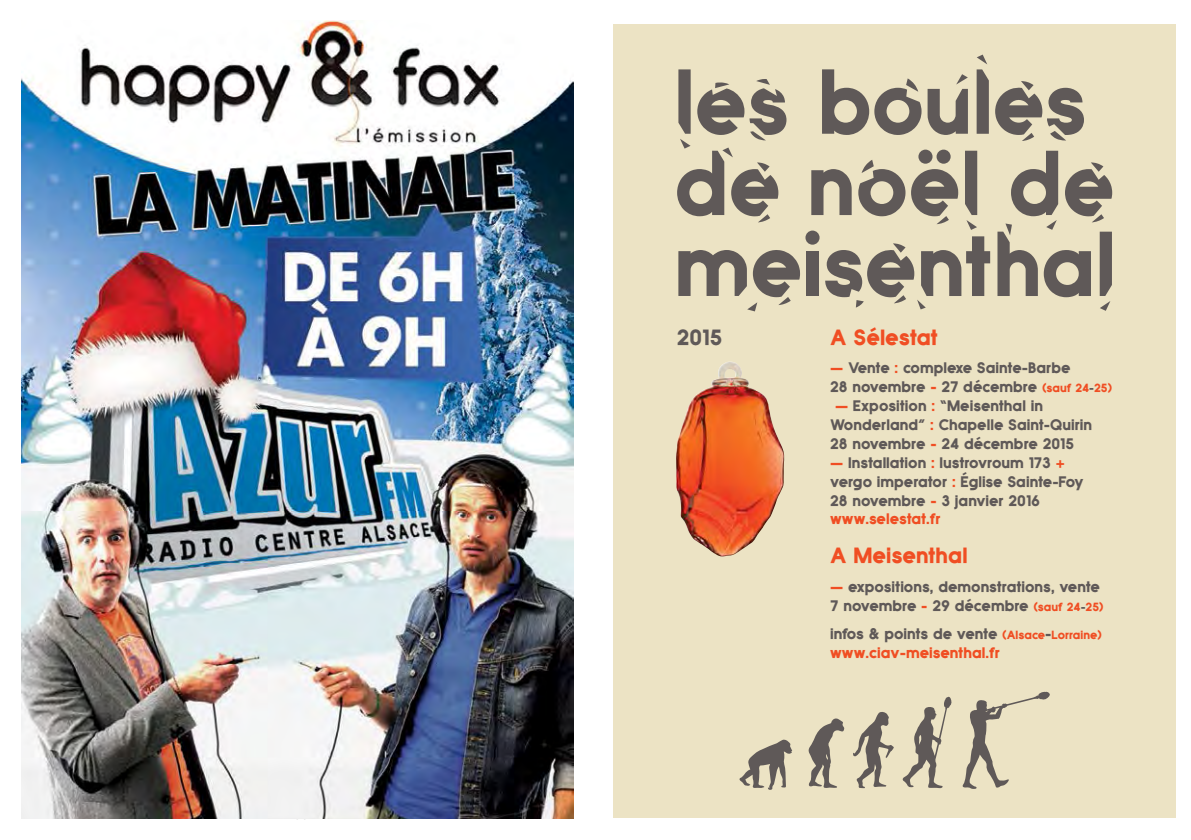
<style>
.page{position:relative;width:1191px;height:840px;background:#fff}
.page>*{position:absolute;margin:0;border:0;box-sizing:border-box;transform-origin:0 0}
.t1{font:24.6px "Quicksans Accurate ICG Fill";color:#f04e23}
.t2{font:24.6px "Quicksans Accurate ICG Fill";color:#5f5958}
.t3{font:17px/18.8px "Quicksans Accurate ICG Fill";color:#5f5958}
.t4{font:17px/19px "Quicksans Accurate ICG Fill";color:#f04e23}
.s1{color:#f04e23}
.s2{font-size:13.2px;color:#f04e23}
.s3{font-size:13.2px}
.s4{color:#5f5958}
</style>
<div class="page">
<img style="left:22px;top:21px;width:551px;height:797px">
<div style="left:613px;top:24px;width:563px;height:793px;background:#ece3c4"></div>
<svg style="left:911px;top:169px;width:47px;height:55px"></svg>
<svg style="left:976px;top:55px;width:12px;height:79px"></svg>
<svg style="left:995px;top:81px;width:89px;height:60px"></svg>
<svg style="left:822px;top:69px;width:99px;height:66px"></svg>
<svg style="left:927px;top:74px;width:41px;height:61px"></svg>
<div style="left:936px;top:149px;width:14px;height:15px;background:#5f5958;border-radius:50%"></div>
<div style="left:918px;top:149px;width:14px;height:15px;background:#5f5958;border-radius:50%"></div>
<svg style="left:965px;top:151px;width:12px;height:79px"></svg>
<svg style="left:811px;top:169px;width:40px;height:46px"></svg>
<svg style="left:677px;top:69px;width:109px;height:153px"></svg>
<svg style="left:858px;top:160px;width:47px;height:56px"></svg>
<div style="left:806px;top:251px;width:12px;height:45px;background:#5f5958"></div>
<div style="left:805px;top:230px;width:14px;height:14px;background:#5f5958;border-radius:50%"></div>
<svg style="left:678px;top:250px;width:122px;height:61px"></svg>
<svg style="left:825px;top:236px;width:165px;height:73px"></svg>
<svg style="left:997px;top:151px;width:115px;height:160px"></svg>
<svg style="left:739px;top:739px;width:53px;height:50px"></svg>
<svg style="left:853px;top:712px;width:41px;height:75px"></svg>
<svg style="left:808px;top:718px;width:36px;height:69px"></svg>
<svg style="left:902px;top:696px;width:49px;height:91px"></svg>
<svg style="left:962px;top:691px;width:87px;height:97px"></svg>
<img style="left:676px;top:361px;width:108px;height:195px">
<p class="t2" style="left:677px;top:320px;width:47px">2015</p>
<p class="t1" style="left:830px;top:320px;width:109px">A Sélestat</p>
<p class="t3" style="left:830px;top:357px;width:283px"><span class="s1">—</span> Vente <span class="s1">:</span> complexe Sainte-Barbe<br>28 novembre <span class="s1">-</span> 27 décembre <span class="s2">(sauf 24</span><span class="s3">-</span><span class="s2">25)</span></p>
<p class="t3" style="left:830px;top:395px;width:263px"><span class="s1">—</span> Exposition <span class="s1">:</span> “Meisenthal in<br>Wonderland” <span class="s1">:</span> Chapelle Saint-Quirin<br>28 novembre <span class="s1">-</span> 24 décembre 2015</p>
<p class="t3" style="left:830px;top:451px;width:255px"><span class="s1">—</span> Installation <span class="s1">:</span> lustrovroum 173 <span class="s1">+ </span>vergo imperator <span class="s1">:</span> Église Sainte-Foy<br>28 novembre <span class="s1">-</span> 3 janvier 2016 <span class="s1">www.selestat.fr</span></p>
<p class="t1" style="left:830px;top:539px;width:139px">A Meisenthal</p>
<p class="t3" style="left:830px;top:575px;width:275px"><span class="s1">—</span> expositions, demonstrations, vente<br>7 novembre <span class="s1">-</span> 29 décembre <span class="s2">(sauf 24</span><span class="s3">-</span><span class="s2">25)</span></p>
<p class="t4" style="left:830px;top:623px;width:273px"><span class="s4">infos &amp; points de vente</span> <span class="s3">(Alsace</span><span class="s4">-</span><span class="s3">Lorraine) </span>www.ciav-meisenthal.fr</p>
</div>
